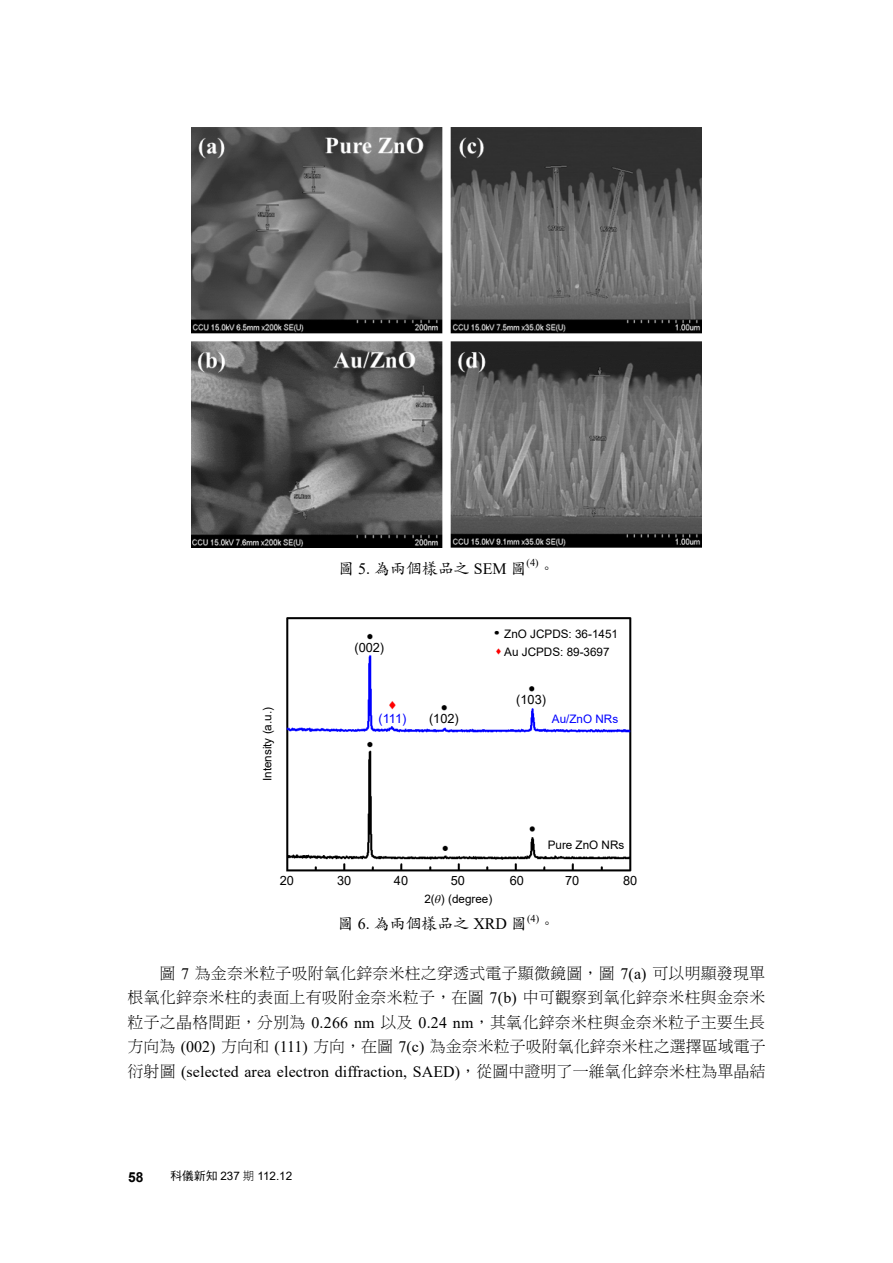
<style>
.page{position:relative;width:893px;height:1263px;background:#fff}
.page>*{position:absolute;margin:0;border:0;box-sizing:border-box;transform-origin:0 0}
.t1{font:15.9px/24.5px "DF Ming Std W3";letter-spacing:.005em;color:#000;text-align:justify}
.t2{font:15.9px "Times New Roman";letter-spacing:.01em;color:#000}
.t3{font:15.9px "DF Kai Shu Std W5";color:#000}
.t4{font:700 13.8px "Arial";color:#000}
.t5{font:12.75px "Arial";color:#000}
.t6{font:12.75px "Arial";color:#00f}
.t7{font:11.7px/18px "Arial";color:#000}
.t8{font:11.7px "Arial";color:#00f}
.t9{font:10.35px "Times New Roman";color:#000}
.s1{font-family:"Times New Roman"}
.s2{font-family:"DF Ming Std W3"}
.s3{font-family:"DF Hei Std W5"}
.s4{font-family:"DF Hei Std W3"}
</style>
<div class="page">
<img style="left:191px;top:128px;width:511px;height:419px">
<img style="left:286px;top:617px;width:346px;height:255px">
<p class="t3" style="left:338px;top:559px;width:190px">圖 <span class="s1">5.</span> 為兩個樣品之 <span class="s1">SEM</span> 圖</p>
<p class="t9" style="left:527px;top:555px;width:14px">(4)</p>
<p class="t3" style="left:539px;top:559px;width:17px">。</p>
<p class="t7" style="left:258px;top:781px;width:76px;rotate:-90deg">Intensity (a.u.)</p>
<p class="t5" style="left:354px;top:639px;width:31px">(002)</p>
<p class="t6" style="left:378px;top:710px;width:29px">(111)</p>
<p class="t5" style="left:429px;top:710px;width:31px">(102)</p>
<p class="t7" style="left:504px;top:624px;width:115px">ZnO JCPDS: 36-1451<br>Au JCPDS: 89-3697</p>
<p class="t5" style="left:516px;top:691px;width:31px">(103)</p>
<p class="t8" style="left:552px;top:710px;width:68px">Au/ZnO NRs</p>
<p class="t7" style="left:548px;top:836px;width:78px">Pure ZnO NRs</p>
<p class="t5" style="left:280px;top:871px;width:16px">20</p>
<p class="t5" style="left:337px;top:871px;width:16px">30</p>
<p class="t5" style="left:394px;top:871px;width:16px">40</p>
<p class="t5" style="left:451px;top:871px;width:16px">50</p>
<p class="t5" style="left:510px;top:871px;width:16px">60</p>
<p class="t5" style="left:565px;top:871px;width:16px">70</p>
<p class="t5" style="left:623px;top:871px;width:16px">80</p>
<p class="t3" style="left:338px;top:915px;width:191px">圖 <span class="s1">6.</span> 為兩個樣品之 <span class="s1">XRD</span> 圖</p>
<p class="t9" style="left:527px;top:911px;width:14px">(4)</p>
<p class="t3" style="left:539px;top:915px;width:17px">。</p>
<p class="t7" style="left:424px;top:890px;width:69px">2( ) (degree)</p>
<p class="t1" style="left:128px;top:961px;width:639px;text-indent:32px">圖 <span class="s1">7</span> 為金奈米粒子吸附氧化鋅奈米柱之穿透式電子顯微鏡圖，圖 <span class="s1">7(a)</span> 可以明顯發現單根氧化鋅奈米柱的表面上有吸附金奈米粒子，在圖 <span class="s1">7(b)</span> 中可觀察到氧化鋅奈米柱與金奈米粒子之晶格間距，分別為 <span class="s1">0.266 nm</span> 以及 <span class="s1">0.24 nm</span>，其氧化鋅奈米柱與金奈米粒子主要生長方向為 <span class="s1">(002)</span> 方向和 <span class="s1">(111)</span> 方向，在圖 <span class="s1">7(c)</span> 為金奈米粒子吸附氧化鋅奈米柱之選擇區域電子</p>
<p class="t2" style="left:128px;top:1060px;width:639px"><span class="s2">衍射圖</span> (selected area electron diffraction, SAED)<span class="s2">，從圖中證明了一維氧化鋅奈米柱為單晶結</span></p>
<p class="t4" style="left:128px;top:1167px;width:17px">58</p>
<p class="t7" style="left:171px;top:1167px;width:123px"><span class="s3">科儀新知</span> 237 <span class="s4">期</span> 112.12</p>
</div>
